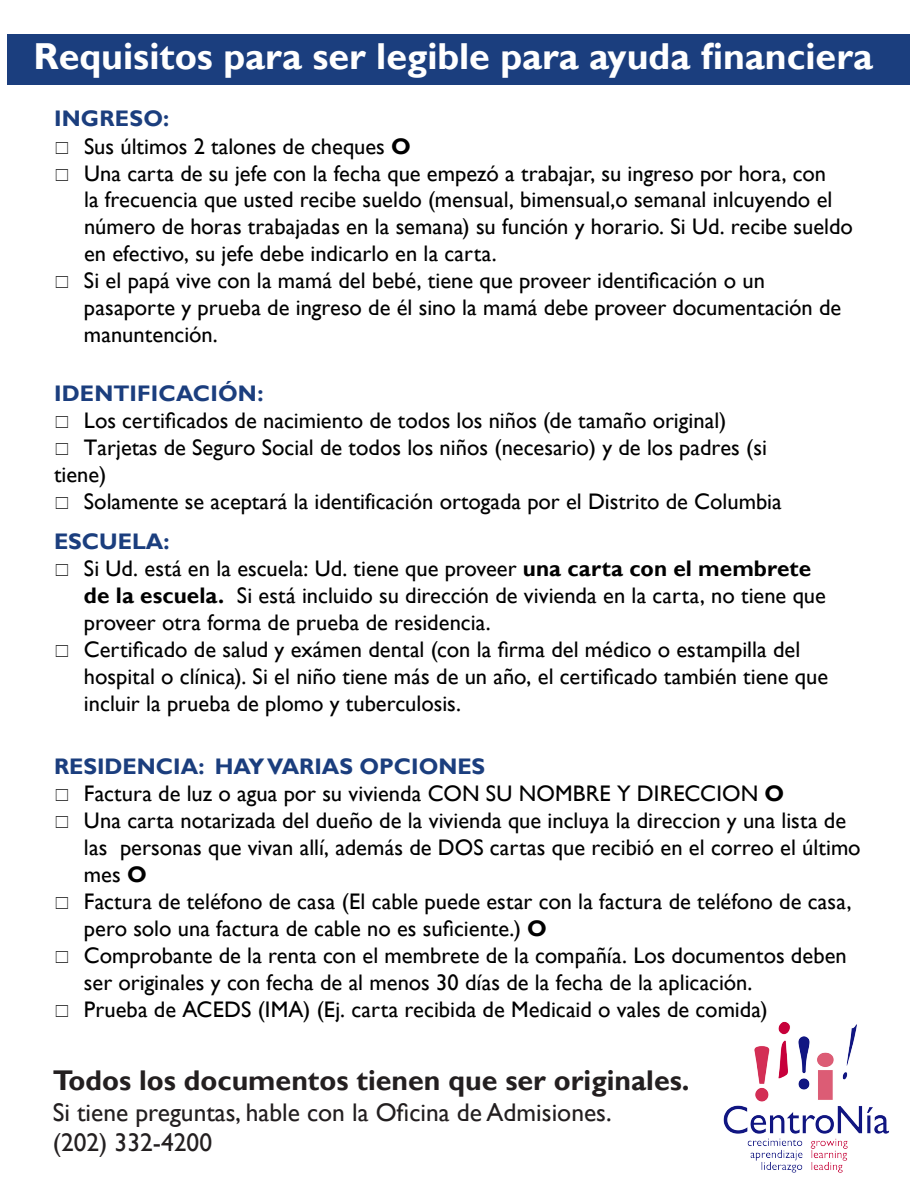
<style>
.page{position:relative;width:918px;height:1188px;background:#fff}
.page>*{position:absolute;margin:0;border:0;box-sizing:border-box;transform-origin:0 0}
.Paragraph_Style_1{font:700 37.5px "Gill Sans";color:#fff}
.Paragraph_Style_1-2{font:700 28.5px "Gill Sans";color:#231f20}
.Paragraph_Style_1-3{font:25.5px "Gill Sans";color:#231f20}
.t1{font:22.5px/27px "Gill Sans";color:#000}
.t2{font:700 22.5px "Gill Sans";color:#1b3e7e}
.s1{font-weight:700;color:#1b3e7e}
.s2{font-weight:700}
</style>
<div class="page">
<img style="left:723px;top:1021px;width:167px;height:152px">
<div style="left:8px;top:34px;width:902px;height:51px;background:#1b3e7e"></div>
<p class="Paragraph_Style_1" style="left:33px;top:34px;width:841px">Requisitos para ser legible para ayuda financiera</p>
<p class="t1" style="left:84px;top:105px;width:771px;text-indent:-30px"><span class="s1">INGRESO:<br></span>Sus últimos 2 talones de cheques <span class="s2">O<br></span>Una carta de su jefe con la fecha que empezó a trabajar, su ingreso por hora, con<br>la frecuencia que usted recibe sueldo (mensual, bimensual,o semanal inlcuyendo el número de horas trabajadas en la semana) su función y horario. Si Ud. recibe sueldo en efectivo, su jefe debe indicarlo en la carta.</p>
<p class="t1" style="left:84px;top:267px;width:759px">Si el papá vive con la mamá del bebé, tiene que proveer identificación o un pasaporte y prueba de ingreso de él sino la mamá debe proveer documentación de manuntención.</p>
<p class="t2" style="left:54px;top:379px;width:211px">IDENTIFICACIÓN:</p>
<p class="t1" style="left:84px;top:407px;width:644px">Los certificados de nacimiento de todos los niños (de tamaño original)</p>
<p class="t1" style="left:84px;top:434px;width:685px">Tarjetas de Seguro Social de todos los niños (necesario) y de los padres (si</p>
<p class="t1" style="left:54px;top:461px;width:54px">tiene)</p>
<p class="t1" style="left:84px;top:488px;width:699px">Solamente se aceptará la identificación ortogada por el Distrito de Columbia</p>
<p class="t2" style="left:54px;top:528px;width:117px">ESCUELA:</p>
<p class="t1" style="left:84px;top:555px;width:743px">Si Ud. está en la escuela: Ud. tiene que proveer <span class="s2">una carta con el membrete de la escuela.</span> Si está incluido su dirección de vivienda en la carta, no tiene que proveer otra forma de prueba de residencia.</p>
<p class="t1" style="left:84px;top:636px;width:746px">Certificado de salud y exámen dental (con la firma del médico o estampilla del hospital o clínica). Si el niño tiene más de un año, el certificado también tiene que incluir la prueba de plomo y tuberculosis.</p>
<p class="t2" style="left:54px;top:753px;width:433px">RESIDENCIA: HAY VARIAS OPCIONES</p>
<p class="t1" style="left:84px;top:780px;width:702px">Factura de luz o agua por su vivienda CON SU NOMBRE Y DIRECCION <span class="s2">O</span></p>
<p class="t1" style="left:84px;top:807px;width:778px">Una carta notarizada del dueño de la vivienda que incluya la direccion y una lista de las personas que vivan allí, además de DOS cartas que recibió en el correo el último mes <span class="s2">O</span></p>
<p class="t1" style="left:84px;top:888px;width:769px">Factura de teléfono de casa (El cable puede estar con la factura de teléfono de casa, pero solo una factura de cable no es suficiente.) <span class="s2">O</span></p>
<p class="t1" style="left:84px;top:942px;width:764px">Comprobante de la renta con el membrete de la compañía. Los documentos deben ser originales y con fecha de al menos 30 días de la fecha de la aplicación.</p>
<p class="t1" style="left:84px;top:996px;width:685px">Prueba de ACEDS (IMA) (Ej. carta recibida de Medicaid o vales de comida)</p>
<p class="Paragraph_Style_1-2" style="left:53px;top:1063px;width:638px">Todos los documentos tienen que ser originales.</p>
<p class="Paragraph_Style_1-3" style="left:53px;top:1097px;width:560px">Si tiene preguntas, hable con la Oficina de Admisiones.</p>
<p class="Paragraph_Style_1-3" style="left:53px;top:1128px;width:161px">(202) 332-4200</p>
</div>
